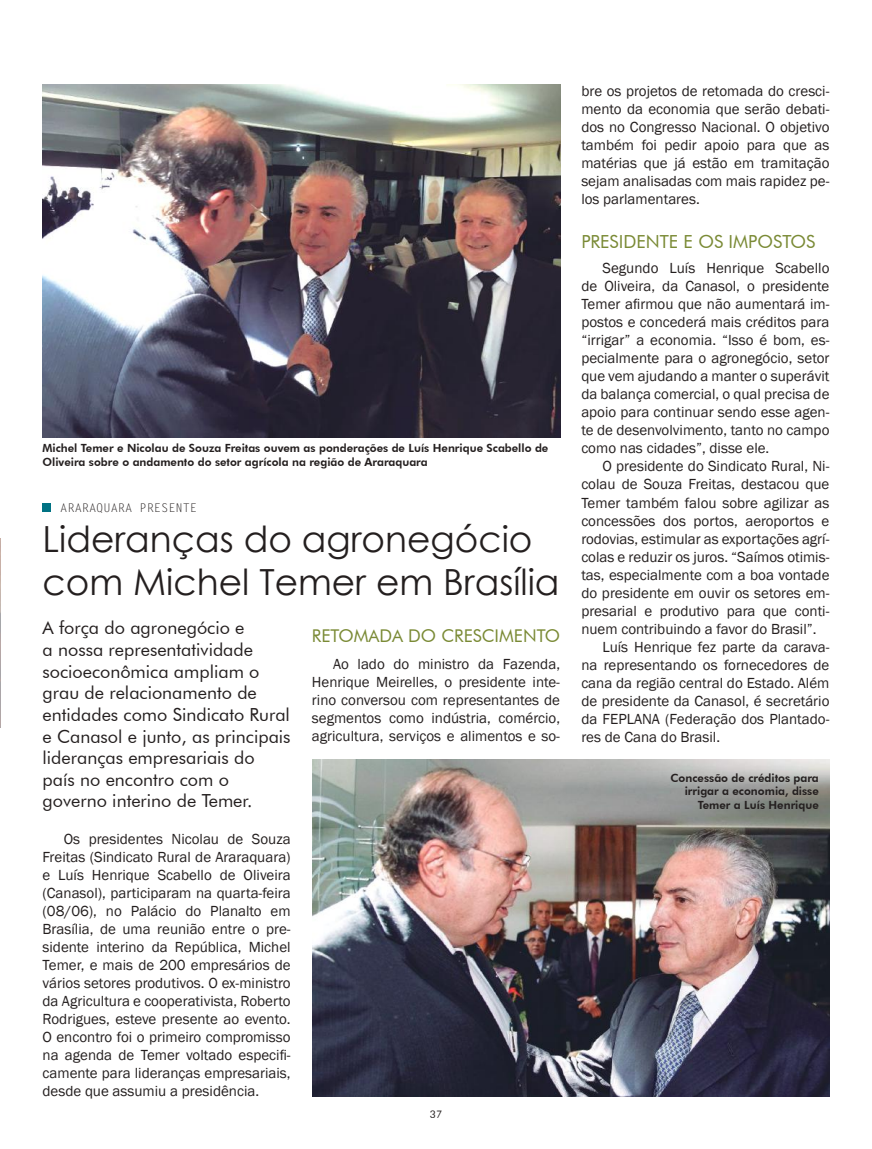
<style>
.page{position:relative;width:872px;height:1149px;background:#fff}
.page>*{position:absolute;margin:0;border:0;box-sizing:border-box;transform-origin:0 0}
.t1{font:36px/43.2px "Century Gothic";color:#241f1f}
.t2{font:18px/21.6px "Futura BT";color:#241f1f}
.t3{font:18px "Futura BT";color:#7a8a35}
.t4{font:17.55px "Futura BT";color:#7a8a35}
.t5{font:15px/18px "Franklin Gothic";color:#241f1f;text-align:justify}
.t6{font:12px "Letter Gothic Std";color:#241f1f}
.t7{font:800 11.25px/13.5px "Futura BT";color:#241f1f}
.t8{font:10.5px "Futura BT";color:#241f1f}
</style>
<div class="page">
<img style="left:313px;top:759px;width:517px;height:336px">
<img style="left:43px;top:84px;width:517px;height:353px">
<div style="left:43px;top:502px;width:8px;height:9px;background:#007283"></div>
<svg style="left:0;top:538px;width:1px;height:190px"></svg>
<p class="t7" style="left:43px;top:441px;width:507px">Michel Temer e Nicolau de Souza Freitas ouvem as ponderações de Luís Henrique Scabello de<br>Oliveira sobre o andamento do setor agrícola na região de Araraquara</p>
<p class="t6" style="left:60px;top:501px;width:138px">ARARAQUARA PRESENTE</p>
<h1 class="t1" style="left:43px;top:516px;width:518px">Lideranças do agronegócio com Michel Temer em Brasília</h1>
<p class="t2" style="left:43px;top:617px;width:250px">A força do agronegócio e<br>a nossa representatividade socioeconômica ampliam o grau de relacionamento de entidades como Sindicato Rural e Canasol e junto, as principais lideranças empresariais do país no encontro com o governo interino de Temer.</p>
<p class="t5" style="left:43px;top:829px;width:250px;text-indent:21px">Os presidentes Nicolau de Souza Freitas (Sindicato Rural de Araraquara) e Luís Henrique Scabello de Oliveira (Canasol), participaram na quarta-feira (08/06), no Palácio do Planalto em Brasília, de uma reunião entre o pre&shy;sidente interino da República, Michel Temer, e mais de 200 empresários de vários setores produtivos. O ex-ministro da Agricultura e cooperativista, Roberto Rodrigues, esteve presente ao evento.<br>O encontro foi o primeiro compromisso na agenda de Temer voltado especifi&shy;camente para lideranças empresariais, desde que assumiu a presidência.</p>
<p class="t4" style="left:312px;top:625px;width:250px">RETOMADA DO CRESCIMENTO</p>
<p class="t5" style="left:312px;top:655px;width:250px;text-indent:21px">Ao lado do ministro da Fazenda, Henrique Meirelles, o presidente inte&shy;rino conversou com representantes de segmentos como indústria, comércio, agricultura, serviços e alimentos e so-</p>
<p class="t8" style="left:430px;top:1107px;width:14px">37</p>
<p class="t5" style="left:581px;top:82px;width:250px">bre os projetos de retomada do cresci&shy;mento da economia que serão debati&shy;dos no Congresso Nacional. O objetivo também foi pedir apoio para que as matérias que já estão em tramitação sejam analisadas com mais rapidez pe&shy;los parlamentares.</p>
<p class="t3" style="left:581px;top:231px;width:236px">PRESIDENTE E OS IMPOSTOS</p>
<p class="t5" style="left:581px;top:259px;width:250px;text-indent:21px">Segundo Luís Henrique Scabello de Oliveira, da Canasol, o presidente Temer afirmou que não aumentará im&shy;postos e concederá mais créditos para “irrigar” a economia. “Isso é bom, es&shy;pecialmente para o agronegócio, setor que vem ajudando a manter o superávit da balança comercial, o qual precisa de apoio para continuar sendo esse agen&shy;te de desenvolvimento, tanto no campo como nas cidades”, disse ele.</p>
<p class="t5" style="left:602px;top:457px;width:228px">O presidente do Sindicato Rural, Ni-</p>
<p class="t5" style="left:581px;top:475px;width:250px">colau de Souza Freitas, destacou que</p>
<p class="t5" style="left:581px;top:493px;width:250px">Temer também falou sobre agilizar as</p>
<p class="t5" style="left:581px;top:511px;width:250px">concessões dos portos, aeroportos e</p>
<p class="t5" style="left:581px;top:529px;width:250px">rodovias, estimular as exportações agrí-</p>
<p class="t5" style="left:581px;top:547px;width:250px">colas e reduzir os juros. “Saímos otimis-</p>
<p class="t5" style="left:581px;top:565px;width:250px">tas, especialmente com a boa vontade</p>
<p class="t5" style="left:581px;top:583px;width:250px">do presidente em ouvir os setores em-</p>
<p class="t5" style="left:581px;top:601px;width:250px">presarial e produtivo para que conti-</p>
<p class="t5" style="left:581px;top:619px;width:237px">nuem contribuindo a favor do Brasil”.</p>
<p class="t5" style="left:602px;top:637px;width:228px">Luís Henrique fez parte da carava-</p>
<p class="t5" style="left:581px;top:655px;width:250px">na representando os fornecedores de</p>
<p class="t5" style="left:581px;top:673px;width:250px">cana da região central do Estado. Além</p>
<p class="t5" style="left:581px;top:691px;width:250px">de presidente da Canasol, é secretário</p>
<p class="t5" style="left:581px;top:709px;width:250px">da FEPLANA (Federação dos Plantado-</p>
<p class="t5" style="left:581px;top:727px;width:140px">res de Cana do Brasil.</p>
<p class="t7" style="left:670px;top:770px;width:150px;text-align:right">Concessão de créditos para irrigar a economia, disse<br>Temer a Luís Henrique</p>
</div>
